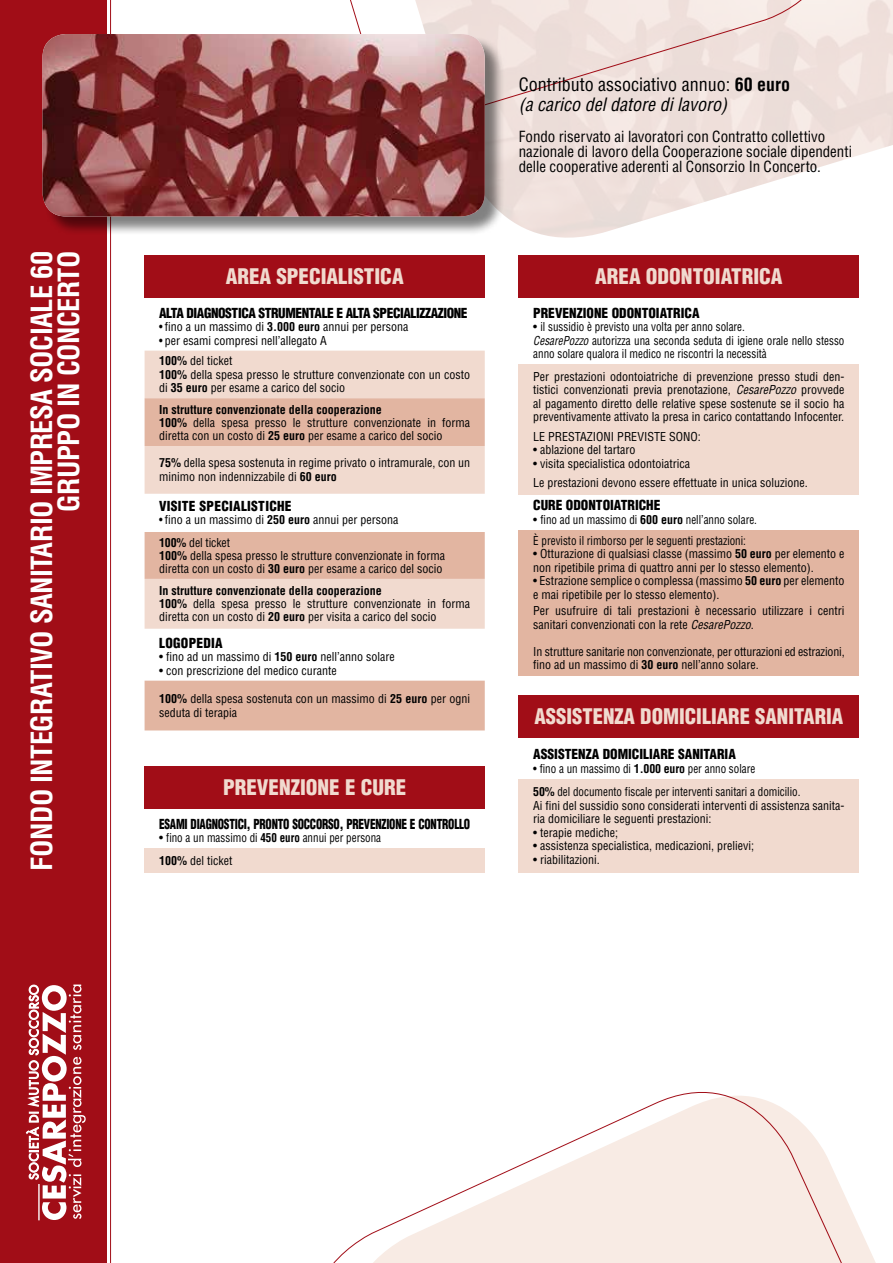
<style>
.page{position:relative;width:893px;height:1263px;background:#fff}
.page>*{position:absolute;margin:0;border:0;box-sizing:border-box;transform-origin:0 0}
.t1{font:700 condensed 28.5px/27px "Helvetica LT Std";letter-spacing:-.02em;color:#fff;text-align:right}
.t2{font:900 condensed 21px "Helvetica LT Std";color:#f1dacf}
.t3{font:condensed 18px/19.5px "Helvetica LT Std";color:#000}
.t4{font:condensed 15px/15px "Helvetica LT Std";color:#000}
.t5{font:900 condensed 13.5px "Helvetica LT Std";letter-spacing:-.01em;color:#000}
.t6{font:900 condensed 13.5px "Helvetica LT Std";letter-spacing:-.01em;color:#000;scale:.84 1}
.t7{font:900 condensed 13.5px "Helvetica LT Std";letter-spacing:-.03em;color:#000}
.t8{font:900 condensed 13.5px "Helvetica LT Std";letter-spacing:.02em;color:#000}
.t9{font:condensed 12px/13.5px "Helvetica LT Std";color:#000}
.t10{font:condensed 12px/20.5px "Helvetica LT Std";color:#000;scale:.88 1}
.t11{font:condensed 12px/23.4px "Helvetica LT Std";color:#000;scale:.92 1}
.s1{font-weight:700}
.s2{font-style:italic}
</style>
<div class="page">
<div style="left:0;top:0;width:106px;height:1263px;background:#a10d17"></div>
<hr style="left:110px;top:0;width:1px;height:1263px;background:#a10d17">
<img style="left:505px;top:0;width:388px;height:265px">
<svg style="left:350px;top:0;width:508px;height:134px;background:#efe1dd"></svg>
<svg style="left:26px;top:984px;width:59px;height:236px"></svg>
<div style="left:44px;top:36px;width:461px;height:200px;background:#000;opacity:.5"></div>
<img style="left:43px;top:34px;width:442px;height:182px">
<svg style="left:333px;top:1092px;width:543px;height:171px"></svg>
<div style="left:145px;top:255px;width:340px;height:43px;background:#a10d17"></div>
<div style="left:145px;top:351px;width:340px;height:47px;background:#f1dacf"></div>
<svg style="left:145px;top:398px;width:340px;height:332px"></svg>
<div style="left:145px;top:767px;width:340px;height:42px;background:#a10d17"></div>
<div style="left:145px;top:848px;width:340px;height:24px;background:#f1dacf"></div>
<div style="left:519px;top:255px;width:340px;height:42px;background:#a10d17"></div>
<div style="left:519px;top:364px;width:340px;height:131px;background:#f1dacf"></div>
<div style="left:519px;top:530px;width:340px;height:145px;background:#e2b5a1"></div>
<div style="left:519px;top:695px;width:340px;height:43px;background:#a10d17"></div>
<div style="left:519px;top:779px;width:340px;height:93px;background:#f1dacf"></div>
<h1 class="t1" style="left:28px;top:871px;width:621px;rotate:-90deg">FONDO INTEGRATIVO SANITARIO IMPRESA SOCIALE 60<br>GRUPPO IN CONCERTO</h1>
<h2 class="t2" style="left:226px;top:263px;width:179px">AREA SPECIALISTICA</h2>
<p class="t7" style="left:159px;top:304px;width:310px">ALTA DIAGNOSTICA STRUMENTALE E ALTA SPECIALIZZAZIONE</p>
<p class="t10" style="left:159px;top:316px;width:285px">• fino a un massimo di <span class="s1">3.000 euro</span> annui per persona</p>
<p class="t10" style="left:159px;top:330px;width:192px">• per esami compresi nell’allegato A<br><span class="s1">100%</span> del ticket</p>
<p class="t9" style="left:159px;top:368px;width:313px"><span class="s1">100%</span> della spesa presso le strutture convenzionate con un costo di <span class="s1">35 euro</span> per esame a carico del socio</p>
<p class="t9" style="left:159px;top:404px;width:313px;line-height:12.8px"><span class="s1">In strutture convenzionate della cooperazione<br>100%</span> della spesa presso le strutture convenzionate in forma diretta con un costo di <span class="s1">25 euro</span> per esame a carico del socio</p>
<p class="t9" style="left:159px;top:456px;width:313px"><span class="s1">75%</span> della spesa sostenuta in regime privato o intramurale, con un minimo non indennizzabile di <span class="s1">60 euro</span></p>
<p class="t8" style="left:159px;top:498px;width:134px">VISITE SPECIALISTICHE</p>
<p class="t10" style="left:159px;top:508px;width:273px;line-height:22.5px">• fino a un massimo di <span class="s1">250 euro</span> annui per persona<br><span class="s1">100%</span> del ticket</p>
<p class="t9" style="left:159px;top:549px;width:287px;line-height:12.8px"><span class="s1">100%</span> della spesa presso le strutture convenzionate in forma diretta con un costo di <span class="s1">30 euro</span> per esame a carico del socio</p>
<p class="t9" style="left:159px;top:584px;width:313px;line-height:12.8px"><span class="s1">In strutture convenzionate della cooperazione<br>100%</span> della spesa presso le strutture convenzionate in forma diretta con un costo di <span class="s1">20 euro</span> per visita a carico del socio</p>
<p class="t8" style="left:159px;top:634px;width:65px">LOGOPEDIA</p>
<p class="t9" style="left:159px;top:650px;width:237px">• fino ad un massimo di <span class="s1">150 euro</span> nell’anno solare</p>
<p class="t9" style="left:159px;top:663px;width:179px">• con prescrizione del medico curante</p>
<p class="t9" style="left:159px;top:692px;width:313px"><span class="s1">100%</span> della spesa sostenuta con un massimo di <span class="s1">25 euro</span> per ogni seduta di terapia</p>
<h2 class="t2" style="left:223px;top:774px;width:185px">PREVENZIONE E CURE</h2>
<p class="t6" style="left:159px;top:815px;width:372px">ESAMI DIAGNOSTICI, PRONTO SOCCORSO, PREVENZIONE E CONTROLLO</p>
<p class="t9" style="left:159px;top:827px;width:224px;line-height:22.4px">• fino a un massimo di <span class="s1">450 euro</span> annui per persona<br><span class="s1">100%</span> del ticket</p>
<h3 class="t3" style="left:519px;top:75px;width:273px">Contributo associativo annuo: <span class="s1">60 euro </span><span class="s2">(a carico del datore di lavoro)</span></h3>
<p class="t4" style="left:519px;top:129px;width:335px">Fondo riservato ai lavoratori con Contratto collettivo nazionale di lavoro della Cooperazione sociale dipendenti delle cooperative aderenti al Consorzio In Concerto.</p>
<h2 class="t2" style="left:595px;top:263px;width:189px">AREA ODONTOIATRICA</h2>
<p class="t5" style="left:533px;top:304px;width:168px">PREVENZIONE ODONTOIATRICA</p>
<p class="t9" style="left:533px;top:320px;width:313px">• il sussidio è previsto una volta per anno solare.<br><span class="s2">CesarePozzo</span> autorizza una seconda seduta di igiene orale nello stesso anno solare qualora il medico ne riscontri la necessità</p>
<p class="t9" style="left:533px;top:369px;width:313px;text-align:justify">Per prestazioni odontoiatriche di prevenzione presso studi den&shy;tistici convenzionati previa prenotazione, <span class="s2">CesarePozzo</span> provvede al pagamento diretto delle relative spese sostenute se il socio ha preventivamente attivato la presa in carico contattando Infocenter.</p>
<p class="t9" style="left:533px;top:429px;width:169px">LE PRESTAZIONI PREVISTE SONO:</p>
<p class="t9" style="left:533px;top:443px;width:104px">• ablazione del tartaro</p>
<p class="t9" style="left:533px;top:453px;width:276px;line-height:19.5px">• visita specialistica odontoiatrica<br>Le prestazioni devono essere effettuate in unica soluzione.</p>
<p class="t5" style="left:533px;top:497px;width:129px">CURE ODONTOIATRICHE</p>
<p class="t9" style="left:533px;top:509px;width:225px;line-height:20.5px">• fino ad un massimo di <span class="s1">600 euro</span> nell’anno solare.<br>È previsto il rimborso per le seguenti prestazioni:</p>
<p class="t9" style="left:533px;top:547px;width:313px">• Otturazione di qualsiasi classe (massimo <span class="s1">50 euro</span> per elemento e non ripetibile prima di quattro anni per lo stesso elemento).</p>
<p class="t9" style="left:533px;top:574px;width:313px">• Estrazione semplice o complessa (massimo <span class="s1">50 euro</span> per elemento e mai ripetibile per lo stesso elemento).</p>
<p class="t9" style="left:533px;top:604px;width:313px">Per usufruire di tali prestazioni è necessario utilizzare i centri sanitari convenzionati con la rete <span class="s2">CesarePozzo</span>.</p>
<p class="t9" style="left:533px;top:644px;width:313px">In strutture sanitarie non convenzionate, per otturazioni ed estrazioni, fino ad un massimo di <span class="s1">30 euro</span> nell’anno solare.</p>
<h2 class="t2" style="left:534px;top:703px;width:310px">ASSISTENZA DOMICILIARE SANITARIA</h2>
<p class="t5" style="left:533px;top:746px;width:204px">ASSISTENZA DOMICILIARE SANITARIA</p>
<p class="t11" style="left:533px;top:757px;width:292px">• fino a un massimo di <span class="s1">1.000 euro</span> per anno solare<br><span class="s1">50%</span> del documento fiscale per interventi sanitari a domicilio.</p>
<p class="t9" style="left:533px;top:799px;width:313px">Ai fini del sussidio sono considerati interventi di assistenza sanita&shy;ria domiciliare le seguenti prestazioni:</p>
<p class="t9" style="left:533px;top:826px;width:86px">• terapie mediche;</p>
<p class="t9" style="left:533px;top:839px;width:222px">• assistenza specialistica, medicazioni, prelievi;</p>
<p class="t9" style="left:533px;top:853px;width:68px">• riabilitazioni.</p>
</div>
